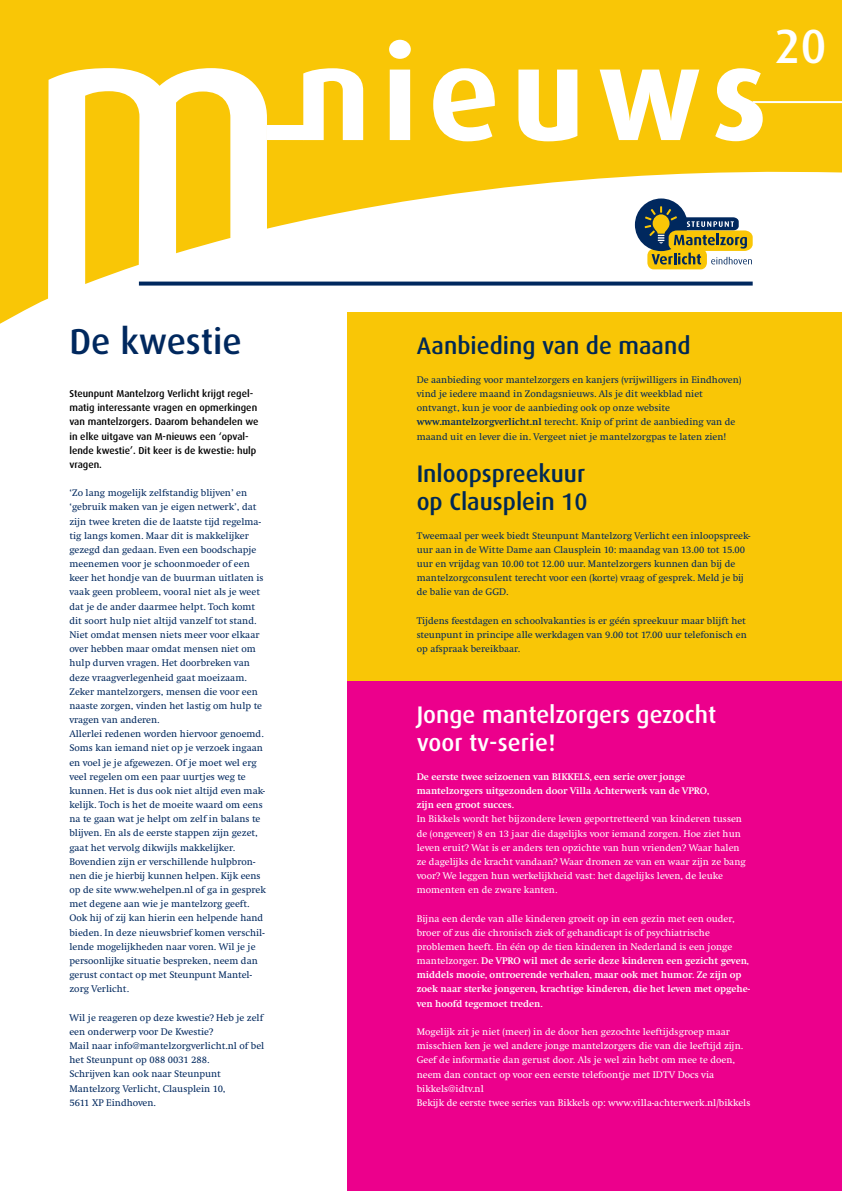
<style>
.page{position:relative;width:842px;height:1191px;background:#fff}
.page>*{position:absolute;margin:0;border:0;box-sizing:border-box;transform-origin:0 0}
.t1{font:500 48px "Dax";color:#fff}
.t2{font:500 36px "Dax";color:#00285e}
.t3{font:500 24px/28.3px "Dax";color:#002855}
.t4{font:500 24px/28.3px "Dax";color:#fff}
.t5{font:10px/14.2px "Swift";color:#00285e}
.t6{font:10px/14.2px "Swift";color:#fff}
.t7{font:700 10px/14.2px "Swift";color:#fff}
.t8{font:500 10px/14.2px "Dax";color:#000}
.s1{font-weight:700}
.s2{font-weight:400}
</style>
<div class="page">
<div style="left:347px;top:680px;width:495px;height:511px;background:#ec008c"></div>
<div style="left:347px;top:312px;width:495px;height:368px;background:#f9c606"></div>
<svg style="left:0;top:0;width:842px;height:324px;fill:#f9c606"></svg>
<svg style="left:176px;top:91px;width:54px;height:162px;background:#f9ca18"></svg>
<svg style="left:85px;top:91px;width:54px;height:193px;background:#f9ca17"></svg>
<div style="left:267px;top:125px;width:37px;height:15px;background:#fff"></div>
<svg style="left:303px;top:68px;width:60px;height:72px"></svg>
<svg style="left:389px;top:40px;width:22px;height:100px"></svg>
<svg style="left:433px;top:68px;width:63px;height:73px"></svg>
<svg style="left:518px;top:70px;width:59px;height:71px"></svg>
<svg style="left:600px;top:70px;width:99px;height:70px"></svg>
<svg style="left:715px;top:68px;width:48px;height:73px"></svg>
<hr style="left:753px;top:101px;width:89px;height:2px;background:#fff">
<svg style="left:139px;top:281px;width:614px;height:4px;background:#244674"></svg>
<div style="left:635px;top:198px;width:52px;height:53px;background:#00285e;border-radius:50%"></div>
<svg style="left:645px;top:206px;width:108px;height:63px"></svg>
<h2 class="t2" style="left:69px;top:322px;width:174px">De kwestie</h2>
<p class="t8" style="left:69px;top:386px;width:191px">Steunpunt Mantelzorg Verlicht krijgt regel&shy;matig interessante vragen en opmerkingen van mantelzorgers. Daarom behandelen we in elke uitgave van M-nieuws een ‘opval&shy;lende kwestie’. Dit keer is de kwestie: hulp vragen.</p>
<p class="t5" style="left:69px;top:486px;width:198px">‘Zo lang mogelijk zelfstandig blijven’ en ‘gebruik maken van je eigen netwerk’, dat zijn twee kreten die de laatste tijd regelma&shy;tig langs komen. Maar dit is makkelijker gezegd dan gedaan. Even een boodschapje meenemen voor je schoonmoeder of een keer het hondje van de buurman uitlaten is vaak geen probleem, vooral niet als je weet dat je de ander daarmee helpt. Toch komt dit soort hulp niet altijd vanzelf tot stand.<br>Niet omdat mensen niets meer voor elkaar over hebben maar omdat mensen niet om hulp durven vragen. Het doorbreken van deze vraagverlegenheid gaat moeizaam.<br>Zeker mantelzorgers, mensen die voor een naaste zorgen, vinden het lastig om hulp te vragen van anderen.<br>Allerlei redenen worden hiervoor genoemd.<br>Soms kan iemand niet op je verzoek ingaan en voel je je afgewezen. Of je moet wel erg veel regelen om een paar uurtjes weg te kunnen. Het is dus ook niet altijd even mak&shy;kelijk. Toch is het de moeite waard om eens na te gaan wat je helpt om zelf in balans te blijven. En als de eerste stappen zijn gezet, gaat het vervolg dikwijls makkelijker.<br>Bovendien zijn er verschillende hulpbron&shy;nen die je hierbij kunnen helpen. Kijk eens op de site www.wehelpen.nl of ga in gesprek met degene aan wie je mantelzorg geeft.<br>Ook hij of zij kan hierin een helpende hand bieden. In deze nieuwsbrief komen verschil&shy;lende mogelijkheden naar voren. Wil je je persoonlijke situatie bespreken, neem dan gerust contact op met Steunpunt Mantel&shy;zorg Verlicht.</p>
<p class="t5" style="left:69px;top:1010px;width:196px">Wil je reageren op deze kwestie? Heb je zelf een onderwerp voor De Kwestie?<br>Mail naar info@mantelzorgverlicht.nl of bel het Steunpunt op 088 0031 288.<br>Schrijven kan ook naar Steunpunt Mantelzorg Verlicht, Clausplein 10,<br>5611 XP Eindhoven.</p>
<h1 class="t1" style="left:774px;top:19px;width:54px">20</h1>
<h3 class="t3" style="left:417px;top:332px;width:275px">Aanbieding van de maand</h3>
<p class="t5" style="left:417px;top:373px;width:326px">De aanbieding voor mantelzorgers en kanjers (vrijwilligers in Eindhoven) vind je iedere maand in Zondagsnieuws. Als je dit weekblad niet ontvangt, kun je voor de aanbieding ook op onze website <span class="s1">www.mantelzorgverlicht.nl</span> terecht. Knip of print de aanbieding van de maand uit en lever die in. Vergeet niet je mantelzorgpas te laten zien!</p>
<h3 class="t3" style="left:417px;top:460px;width:172px">Inloopspreekuur op Clausplein 10</h3>
<p class="t5" style="left:417px;top:528px;width:335px">Tweemaal per week biedt Steunpunt Mantelzorg Verlicht een inloopspreek&shy;uur aan in de Witte Dame aan Clausplein 10: maandag van 13.00 tot 15.00 uur en vrijdag van 10.00 tot 12.00 uur. Mantelzorgers kunnen dan bij de mantelzorgconsulent terecht voor een (korte) vraag of gesprek. Meld je bij de balie van de GGD.</p>
<p class="t5" style="left:417px;top:613px;width:332px;text-align:justify">Tijdens feestdagen en schoolvakanties is er géén spreekuur maar blijft het steunpunt in principe alle werkdagen van 9.00 tot 17.00 uur telefonisch en op afspraak bereikbaar.</p>
<h3 class="t4" style="left:417px;top:701px;width:301px">Jonge mantelzorgers gezocht voor tv-serie!</h3>
<p class="t7" style="left:417px;top:769px;width:294px">De eerste twee seizoenen van BIKKELS, een serie over jonge mantelzorgers uitgezonden door Villa Achterwerk van de VPRO, zijn een groot succes.</p>
<p class="t6" style="left:417px;top:812px;width:330px">In Bikkels wordt het bijzondere leven geportretteerd van kinderen tussen de (ongeveer) 8 en 13 jaar die dagelijks voor iemand zorgen. Hoe ziet hun leven eruit? Wat is er anders ten opzichte van hun vrienden? Waar halen ze dagelijks de kracht vandaan? Waar dromen ze van en waar zijn ze bang voor? We leggen hun werkelijkheid vast: het dagelijks leven, de leuke momenten en de zware kanten.</p>
<p class="t7" style="left:417px;top:911px;width:335px"><span class="s2">Bijna een derde van alle kinderen groeit op in een gezin met een ouder, broer of zus die chronisch ziek of gehandicapt is of psychiatrische problemen heeft. En één op de tien kinderen in Nederland is een jonge mantelzorger.</span> De VPRO wil met de serie deze kinderen een gezicht geven, middels mooie, ontroerende verhalen, maar ook met humor. Ze zijn op zoek naar sterke jongeren, krachtige kinderen, die het leven met opgehe&shy;ven hoofd tegemoet treden.</p>
<p class="t6" style="left:417px;top:1024px;width:335px">Mogelijk zit je niet (meer) in de door hen gezochte leeftijdsgroep maar misschien ken je wel andere jonge mantelzorgers die van die leeftijd zijn.<br>Geef de informatie dan gerust door. Als je wel zin hebt om mee te doen, neem dan contact op voor een eerste telefoontje met IDTV Docs via bikkels@idtv.nl<br>Bekijk de eerste twee series van Bikkels op: www.villa-achterwerk.nl/bikkels</p>
</div>
